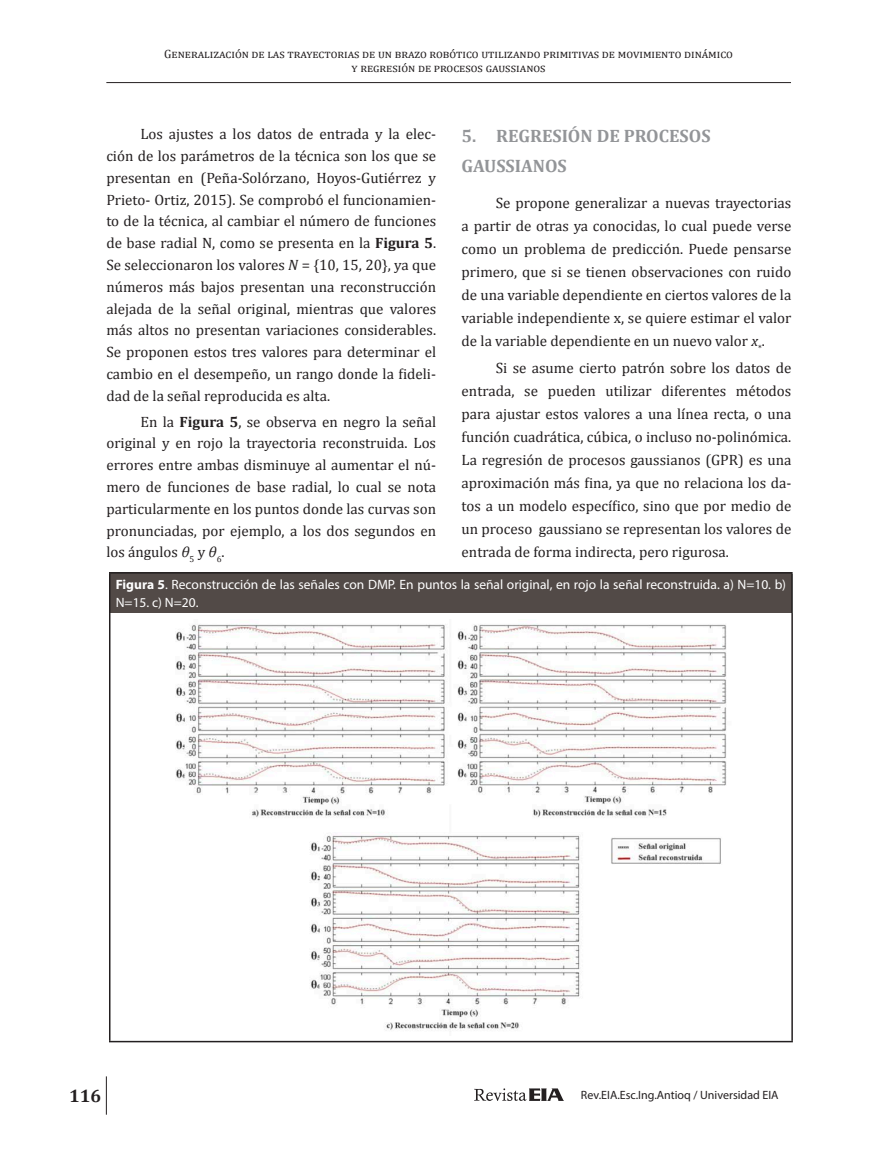
<style>
.page{position:relative;width:885px;height:1170px;background:#fff}
.page>*{position:absolute;margin:0;border:0;box-sizing:border-box;transform-origin:0 0}
.t1{font:700 18px/30.5px "Cambria";color:#939598}
.t2{font:700 18px "Cambria";color:#231f20}
.t3{font:15px/21.8px "Cambria";color:#231f20;text-align:justify}
.t4{font:13.5px/18px "Myriad Pro";color:#fff}
.t5{font:12px/14.4px "Cambria";color:#231f20;text-align:center}
.t6{font:12px "Myriad Pro";color:#231f20}
.s1{font-style:italic}
.s2{font-weight:700}
</style>
<div class="page">
<hr style="left:106px;top:82px;width:684px;height:1px;background:#231f20">
<hr style="left:106px;top:1076px;width:1px;height:38px;background:#231f20">
<svg style="left:474px;top:1088px;width:90px;height:12px"></svg>
<div style="left:110px;top:573px;width:682px;height:40px;background:#524a47"></div>
<hr style="left:109px;top:613px;width:1px;height:427px;background:#231f20">
<hr style="left:791px;top:613px;width:1px;height:427px;background:#231f20">
<hr style="left:109px;top:1040px;width:683px;height:2px;background:#231f20">
<hr style="left:109px;top:573px;width:1px;height:40px;background:#231f20">
<hr style="left:109px;top:572px;width:683px;height:1px;background:#231f20">
<hr style="left:791px;top:573px;width:1px;height:40px;background:#000">
<img style="left:175px;top:624px;width:552px;height:408px">
<p class="t5" style="left:164px;top:47px;width:570px">Generalización de las trayectorias de un brazo robótico utilizando primitivas de movimiento dinámico y regresión de procesos gaussianos</p>
<p class="t1" style="left:461px;top:120px;width:250px">5. REGRESIÓN DE PROCESOS<br>GAUSSIANOS</p>
<p class="t3" style="left:461px;top:191px;width:331px;line-height:23px;text-indent:34px">Se propone generalizar a nuevas trayectorias a partir de otras ya conocidas, lo cual puede verse como un problema de predicción. Puede pensarse primero, que si se tienen observaciones con ruido de una variable dependiente en ciertos valores de la variable independiente x, se quiere estimar el valor de la variable dependiente en un nuevo valor <span class="s1">x</span><sub>*</sub>.</p>
<p class="t3" style="left:461px;top:356px;width:331px;line-height:23px;text-indent:34px">Si se asume cierto patrón sobre los datos de entrada, se pueden utilizar diferentes métodos para ajustar estos valores a una línea recta, o una función cuadrática, cúbica, o incluso no-polinómica.<br>La regresión de procesos gaussianos (GPR) es una aproximación más fina, ya que no relaciona los da&shy;tos a un modelo específico, sino que por medio de un proceso gaussiano se representan los valores de entrada de forma indirecta, pero rigurosa.</p>
<p class="t4" style="left:116px;top:575px;width:671px"><span class="s2">Figura 5</span>. Reconstrucción de las señales con DMP. En puntos la señal original, en rojo la señal reconstruida. a) N=10. b)<br>N=15. c) N=20.</p>
<p class="t3" style="left:106px;top:123px;width:331px;text-indent:34px">Los ajustes a los datos de entrada y la elec&shy;ción de los parámetros de la técnica son los que se presentan en (Peña-Solórzano, Hoyos-Gutiérrez y Prieto- Ortiz, 2015). Se comprobó el funcionamien&shy;to de la técnica, al cambiar el número de funciones de base radial N, como se presenta en la <span class="s2">Figura 5</span>.<br>Se seleccionaron los valores <span class="s1">N</span> = {10, 15, 20}, ya que números más bajos presentan una reconstrucción alejada de la señal original, mientras que valores más altos no presentan variaciones considerables.<br>Se proponen estos tres valores para determinar el cambio en el desempeño, un rango donde la fideli&shy;dad de la señal reproducida es alta.</p>
<p class="t3" style="left:106px;top:410px;width:331px;text-indent:34px">En la <span class="s2">Figura 5</span>, se observa en negro la señal original y en rojo la trayectoria reconstruida. Los errores entre ambas disminuye al aumentar el nú&shy;mero de funciones de base radial, lo cual se nota particularmente en los puntos donde las curvas son pronunciadas, por ejemplo, a los dos segundos en los ángulos <span class="s1">θ</span><sub>5</sub> y <span class="s1">θ</span><sub>6</sub>.</p>
<p class="t2" style="left:69px;top:1082px;width:33px">116</p>
<p class="t6" style="left:581px;top:1087px;width:199px">Rev.EIA.Esc.Ing.Antioq / Universidad EIA</p>
</div>
